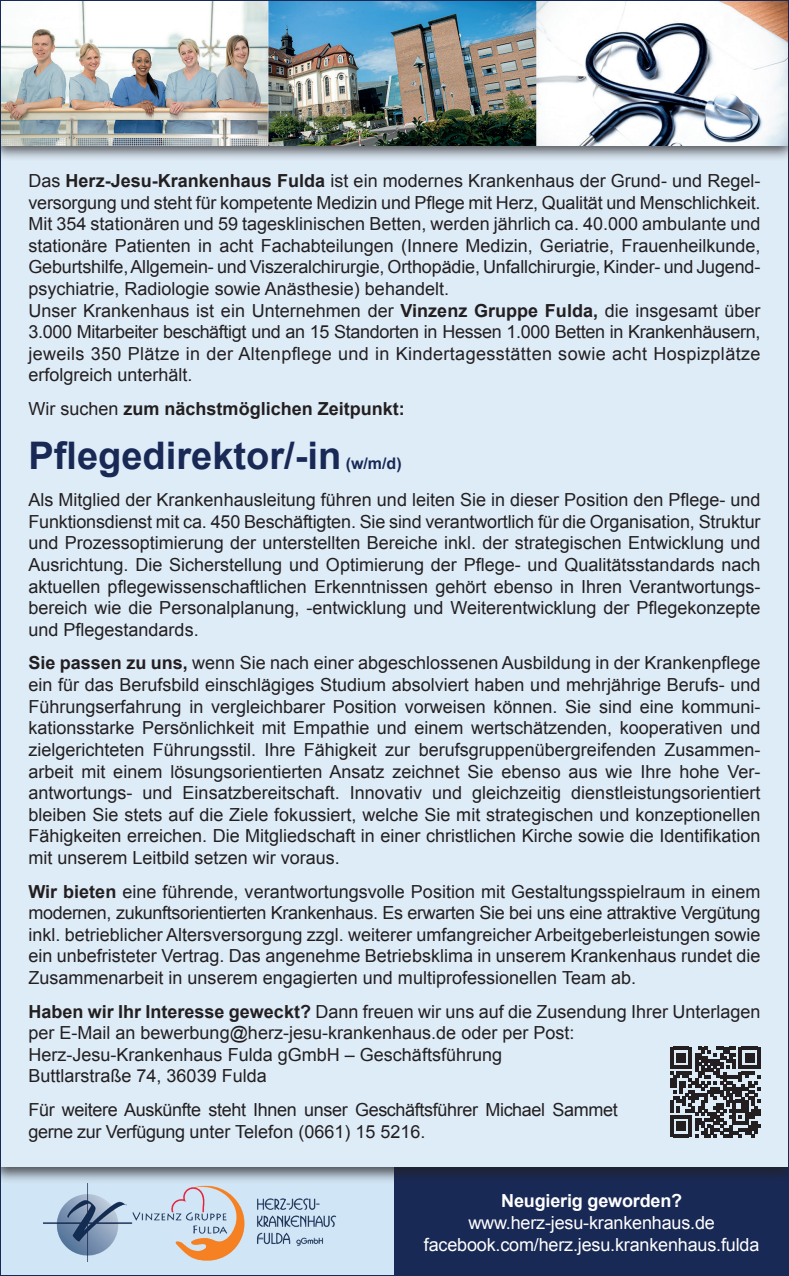
<style>
.page{position:relative;width:789px;height:1276px;background:#fff}
.page>*{position:absolute;margin:0;border:0;box-sizing:border-box;transform-origin:0 0}
.t1{font:700 38px "Arial";color:#192956}
.t2{font:18px/21.6px "Arial";color:#231f20;text-align:justify}
.t3{font:18px/21.6px "Arial";letter-spacing:-.02em;color:#231f20}
.t4{font:18px/21.6px "Arial";letter-spacing:-.01em;color:#fff;text-align:center}
.t5{font:700 18px "Arial";color:#231f20}
.t6{font:700 18px "Arial";letter-spacing:-.01em;color:#fff}
.t7{font:700 16px "Arial";color:#192956}
.s1{font-weight:700}
.s2{font-weight:400}
</style>
<div class="page">
<svg style="left:0;top:1166px;width:788px;height:110px;background:#bccedd"></svg>
<img style="left:43px;top:1183px;width:294px;height:78px">
<div style="left:394px;top:1166px;width:394px;height:110px;background:#192956"></div>
<div style="left:0;top:143px;width:788px;height:1023px;background:#deecf8"></div>
<div style="left:0;top:0;width:788px;height:162px;background:#231f20;opacity:.75"></div>
<img style="left:2px;top:2px;width:784px;height:143px">
<svg style="left:670px;top:1047px;width:90px;height:90px"></svg>
<p class="t2" style="left:28px;top:170px;width:733px;text-align:left">Das <span class="s1">Herz-Jesu-Krankenhaus Fulda</span> ist ein modernes Krankenhaus der Grund- und Regel&shy;versorgung und steht für kompetente Medizin und Pflege mit Herz, Qualität und Menschlichkeit.<br>Mit 354 stationären und 59 tagesklinischen Betten, werden jährlich ca. 40.000 ambulante und stationäre Patienten in acht Fachabteilungen (Innere Medizin, Geriatrie, Frauenheilkunde, Geburtshilfe, Allgemein- und Viszeralchirurgie, Orthopädie, Unfallchirurgie, Kinder- und Jugend&shy;psychiatrie, Radiologie sowie Anästhesie) behandelt.<br>Unser Krankenhaus ist ein Unternehmen der <span class="s1">Vinzenz Gruppe Fulda,</span> die insgesamt über 3.000 Mitarbeiter beschäftigt und an 15 Standorten in Hessen 1.000 Betten in Krankenhäusern, jeweils 350 Plätze in der Altenpflege und in Kindertagesstätten sowie acht Hospizplätze erfolgreich unterhält.</p>
<p class="t5" style="left:28px;top:397px;width:378px"><span class="s2">Wir suchen</span> zum nächstmöglichen Zeitpunkt:</p>
<h1 class="t1" style="left:28px;top:430px;width:314px">Pflegedirektor/-in</h1>
<p class="t7" style="left:345px;top:452px;width:57px">(w/m/d)</p>
<p class="t2" style="left:28px;top:489px;width:733px">Als Mitglied der Krankenhausleitung führen und leiten Sie in dieser Position den Pflege- und Funktionsdienst mit ca. 450 Beschäftigten. Sie sind verantwortlich für die Organisation, Struktur und Prozessoptimierung der unterstellten Bereiche inkl. der strategischen Entwicklung und Ausrichtung. Die Sicherstellung und Optimierung der Pflege- und Qualitätsstandards nach aktuellen pflegewissenschaftlichen Erkenntnissen gehört ebenso in Ihren Verantwortungs&shy;bereich wie die Personalplanung, -entwicklung und Weiterentwicklung der Pflegekonzepte und Pflegestandards.</p>
<p class="t2" style="left:28px;top:652px;width:733px"><span class="s1">Sie passen zu uns,</span> wenn Sie nach einer abgeschlossenen Ausbildung in der Krankenpflege ein für das Berufsbild einschlägiges Studium absolviert haben und mehrjährige Berufs- und Führungserfahrung in vergleichbarer Position vorweisen können. Sie sind eine kommuni&shy;kationsstarke Persönlichkeit mit Empathie und einem wertschätzenden, kooperativen und zielgerichteten Führungsstil. Ihre Fähigkeit zur berufsgruppenübergreifenden Zusammen&shy;arbeit mit einem lösungsorientierten Ansatz zeichnet Sie ebenso aus wie Ihre hohe Ver&shy;antwortungs- und Einsatzbereitschaft. Innovativ und gleichzeitig dienstleistungsorientiert bleiben Sie stets auf die Ziele fokussiert, welche Sie mit strategischen und konzeptionellen Fähigkeiten erreichen. Die Mitgliedschaft in einer christlichen Kirche sowie die Identifikation mit unserem Leitbild setzen wir voraus.</p>
<p class="t2" style="left:28px;top:880px;width:733px"><span class="s1">Wir bieten</span> eine führende, verantwortungsvolle Position mit Gestaltungsspielraum in einem modernen, zukunftsorientierten Krankenhaus. Es erwarten Sie bei uns eine attraktive Vergütung inkl. betrieblicher Altersversorgung zzgl. weiterer umfangreicher Arbeitgeberleistungen sowie ein unbefristeter Vertrag. Das angenehme Betriebsklima in unserem Krankenhaus rundet die Zusammenarbeit in unserem engagierten und multiprofessionellen Team ab.</p>
<p class="t2" style="left:28px;top:1000px;width:733px;text-align:left"><span class="s1">Haben wir Ihr Interesse geweckt?</span> Dann freuen wir uns auf die Zusendung Ihrer Unterlagen per E-Mail an bewerbung@herz-jesu-krankenhaus.de oder per Post:<br>Herz-Jesu-Krankenhaus Fulda gGmbH – Geschäftsführung<br>Buttlarstraße 74, 36039 Fulda</p>
<p class="t3" style="left:28px;top:1099px;width:590px">Für weitere Auskünfte steht Ihnen unser Geschäftsführer Michael Sammet gerne zur Verfügung unter Telefon (0661) 15 5216.</p>
<p class="t6" style="left:501px;top:1189px;width:182px">Neugierig geworden?</p>
<p class="t4" style="left:423px;top:1212px;width:337px">www.herz-jesu-krankenhaus.de facebook.com/herz.jesu.krankenhaus.fulda</p>
</div>
